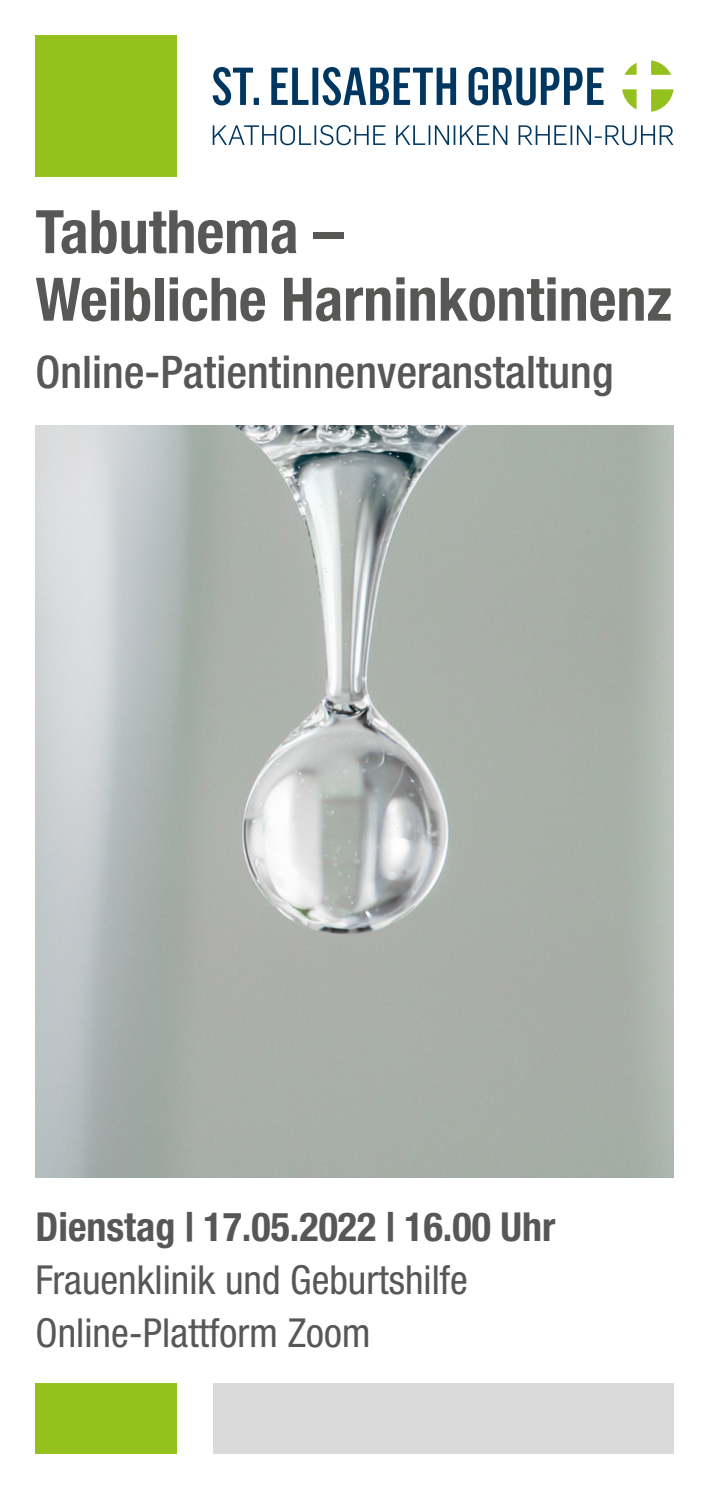
<style>
.page{position:relative;width:709px;height:1489px;background:#fff}
.page>*{position:absolute;margin:0;border:0;box-sizing:border-box;transform-origin:0 0}
.t1{font:700 condensed 60px/67.5px "Helvetica Neue LT Std";color:#575756}
.t2{font:500 condensed 45px "Helvetica Neue LT Std";color:#575756}
.t3{font:condensed 40px/53.2px "Helvetica Neue LT Std";color:#575756}
.t4{font:700 condensed 40px "Helvetica Neue LT Std";color:#575756}
</style>
<div class="page">
<div style="left:35px;top:1382px;width:142px;height:71px;background:#95c11f"></div>
<div style="left:213px;top:1382px;width:460px;height:71px;background:#dadada"></div>
<div style="left:35px;top:35px;width:142px;height:142px;background:#95c11f"></div>
<svg style="left:213px;top:67px;width:390px;height:38px"></svg>
<svg style="left:651px;top:60px;width:20px;height:15px"></svg>
<svg style="left:624px;top:63px;width:12px;height:12px"></svg>
<svg style="left:622px;top:89px;width:14px;height:20px"></svg>
<svg style="left:651px;top:89px;width:22px;height:23px"></svg>
<svg style="left:213px;top:125px;width:460px;height:20px"></svg>
<img style="left:35px;top:425px;width:638px;height:751px">
<h1 class="t1" style="left:35px;top:197px;width:638px">Tabuthema –<br>Weibliche Harninkontinenz</h1>
<p class="t2" style="left:35px;top:345px;width:579px">Online-Patientinnenveranstaltung</p>
<p class="t4" style="left:35px;top:1202px;width:521px">Dienstag | 17.05.2022 | 16.00 Uhr</p>
<p class="t3" style="left:35px;top:1252px;width:434px">Frauenklinik und Geburtshilfe<br>Online-Plattform Zoom</p>
</div>
